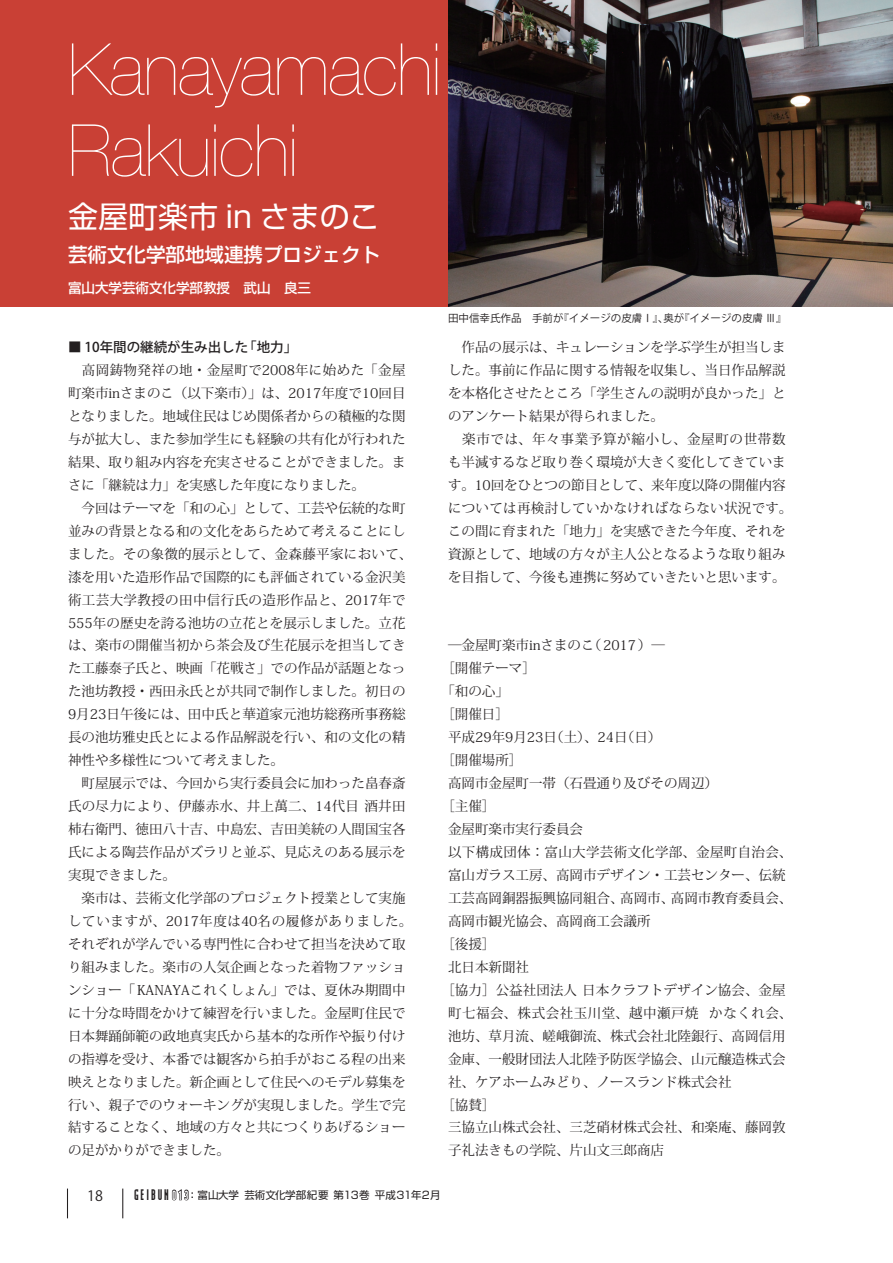
<style>
.page{position:relative;width:893px;height:1263px;background:#fff}
.page>*{position:absolute;margin:0;border:0;box-sizing:border-box;transform-origin:0 0}
.t1{font:200 72px/81px "Helvetica Neue DF";letter-spacing:-.015em;color:#fff}
.t2{font:30px "Shin Go Pro";color:#fff}
.t3{font:500 19.5px "Shin Go Pro";color:#fff}
.t4{font:14.25px "Koz Go Std";color:#231f20}
.t5{font:13.5px/23px "Koz Min Std";color:#231f20}
.t6{font:13.5px "Koz Min Std";letter-spacing:.025em;color:#231f20}
.t7{font:13.5px "Koz Min Std";letter-spacing:.04em;color:#231f20}
.t8{font:500 13.5px "Koz Go Std";color:#231f20}
.t9{font:500 13.5px "Shin Go Pro";color:#fff}
.t10{font:10.5px "Koz Go Std";color:#231f20}
.t11{font:10.5px "Shin Go Pro";color:#231f20}
.s1{font-family:"Modula R Black";font-size:18px}
.s2{font-family:"Modula R Black";font-size:15.9px;color:#fff}
</style>
<div class="page">
<div style="left:0;top:0;width:448px;height:306px;background:#c94035"></div>
<img style="left:448px;top:0;width:445px;height:306px">
<hr style="left:67px;top:1188px;width:1px;height:30px;background:#231f20">
<hr style="left:122px;top:1188px;width:1px;height:30px;background:#231f20">
<svg style="left:171px;top:1189px;width:18px;height:12px"></svg>
<h1 class="t1" style="left:68px;top:29px;width:375px">Kanayamachi<br>Rakuichi</h1>
<h2 class="t2" style="left:68px;top:192px;width:313px">金屋町楽市 in さまのこ</h2>
<h3 class="t3" style="left:68px;top:238px;width:314px">芸術文化学部地域連携プロジェクト</h3>
<p class="t9" style="left:68px;top:277px;width:245px">富山大学芸術文化学部教授　武山　良三</p>
<p class="t8" style="left:68px;top:339px;width:231px">■ 10年間の継続が生み出した「地力」</p>
<p class="t5" style="left:68px;top:359px;width:346px">　高岡鋳物発祥の地・金屋町で2008年に始めた「金屋町楽市inさまのこ（以下楽市）」は、2017年度で10回目となりました。地域住民はじめ関係者からの積極的な関与が拡大し、また参加学生にも経験の共有化が行われた結果、取り組み内容を充実させることができました。まさに「継続は力」を実感した年度になりました。<br>　今回はテーマを「和の心」として、工芸や伝統的な町並みの背景となる和の文化をあらためて考えることにしました。その象徴的展示として、金森藤平家において、漆を用いた造形作品で国際的にも評価されている金沢美術工芸大学教授の田中信行氏の造形作品と、2017年で<br>555年の歴史を誇る池坊の立花とを展示しました。立花は、楽市の開催当初から茶会及び生花展示を担当してきた工藤泰子氏と、映画「花戦さ」での作品が話題となった池坊教授・西田永氏とが共同で制作しました。初日の<br>9月23日午後には、田中氏と華道家元池坊総務所事務総長の池坊雅史氏とによる作品解説を行い、和の文化の精神性や多様性について考えました。<br>　町屋展示では、今回から実行委員会に加わった畠春斎氏の尽力により、伊藤赤水、井上萬二、14代目酒井田柿右衛門、徳田八十吉、中島宏、吉田美統の人間国宝各氏による陶芸作品がズラリと並ぶ、見応えのある展示を実現できました。<br>　楽市は、芸術文化学部のプロジェクト授業として実施していますが、2017年度は40名の履修がありました。それぞれが学んでいる専門性に合わせて担当を決めて取り組みました。楽市の人気企画となった着物ファッションショー「KANAYAこれくしょん」では、夏休み期間中に十分な時間をかけて練習を行いました。金屋町住民で日本舞踊師範の政地真実氏から基本的な所作や振り付けの指導を受け、本番では観客から拍手がおこる程の出来映えとなりました。新企画として住民へのモデル募集を行い、親子でのウォーキングが実現しました。学生で完結することなく、地域の方々と共につくりあげるショーの足がかりができました。</p>
<p class="t10" style="left:448px;top:311px;width:340px">田中信幸氏作品　手前が『イメージの皮膚Ⅰ』、奥が『イメージの皮膚 Ⅲ』</p>
<p class="t5" style="left:448px;top:336px;width:346px">　作品の展示は、キュレーションを学ぶ学生が担当しました。事前に作品に関する情報を収集し、当日作品解説を本格化させたところ「学生さんの説明が良かった」とのアンケート結果が得られました。<br>　楽市では、年々事業予算が縮小し、金屋町の世帯数も半減するなど取り巻く環境が大きく変化してきています。10回をひとつの節目として、来年度以降の開催内容については再検討していかなければならない状況です。この間に育まれた「地力」を実感できた今年度、それを資源として、地域の方々が主人公となるような取り組みを目指して、今後も連携に努めていきたいと思います。</p>
<p class="t5" style="left:448px;top:634px;width:218px">─金屋町楽市inさまのこ（2017）─</p>
<p class="t5" style="left:441px;top:657px;width:96px">［開催テーマ］</p>
<p class="t5" style="left:441px;top:680px;width:69px">「和の心」</p>
<p class="t5" style="left:441px;top:703px;width:69px">［開催日］</p>
<p class="t5" style="left:448px;top:726px;width:215px">平成29年9月23日（土）、24日（日）</p>
<p class="t5" style="left:441px;top:749px;width:82px">［開催場所］</p>
<p class="t5" style="left:448px;top:772px;width:271px">高岡市金屋町一帯（石畳通り及びその周辺）</p>
<p class="t5" style="left:441px;top:795px;width:55px">［主催］</p>
<p class="t5" style="left:448px;top:818px;width:136px">金屋町楽市実行委員会</p>
<p class="t6" style="left:448px;top:844px;width:346px">以下構成団体：富山大学芸術文化学部、金屋町自治会、</p>
<p class="t5" style="left:448px;top:864px;width:339px">富山ガラス工房、高岡市デザイン・工芸センター、伝統</p>
<p class="t5" style="left:448px;top:887px;width:346px">工芸高岡銅器振興協同組合、高岡市、高岡市教育委員会、</p>
<p class="t5" style="left:448px;top:909px;width:204px">高岡市観光協会、高岡商工会議所</p>
<p class="t5" style="left:441px;top:932px;width:55px">［後援］</p>
<p class="t5" style="left:448px;top:955px;width:82px">北日本新聞社</p>
<p class="t5" style="left:441px;top:978px;width:346px">［協力］公益社団法人日本クラフトデザイン協会、金屋</p>
<p class="t7" style="left:448px;top:1004px;width:346px">町七福会、株式会社玉川堂、越中瀬戸焼 かなくれ会、</p>
<p class="t5" style="left:448px;top:1024px;width:339px">池坊、草月流、嵯峨御流、株式会社北陸銀行、高岡信用</p>
<p class="t5" style="left:448px;top:1047px;width:339px">金庫、一般財団法人北陸予防医学協会、山元醸造株式会</p>
<p class="t5" style="left:448px;top:1070px;width:285px">社、ケアホームみどり、ノースランド株式会社</p>
<p class="t5" style="left:441px;top:1093px;width:55px">［協賛］</p>
<p class="t5" style="left:448px;top:1116px;width:339px">三協立山株式会社、三芝硝材株式会社、和楽庵、藤岡敦</p>
<p class="t5" style="left:448px;top:1139px;width:217px">子礼法きもの学院、片山文三郎商店</p>
<p class="t4" style="left:87px;top:1187px;width:17px">18</p>
<p class="t11" style="left:134px;top:1186px;width:308px"><span class="s1">GEIBUN</span> <span class="s2">013</span> <span class="s1">:</span> 富山大学 芸術文化学部紀要　第13巻 平成31年2月</p>
</div>
